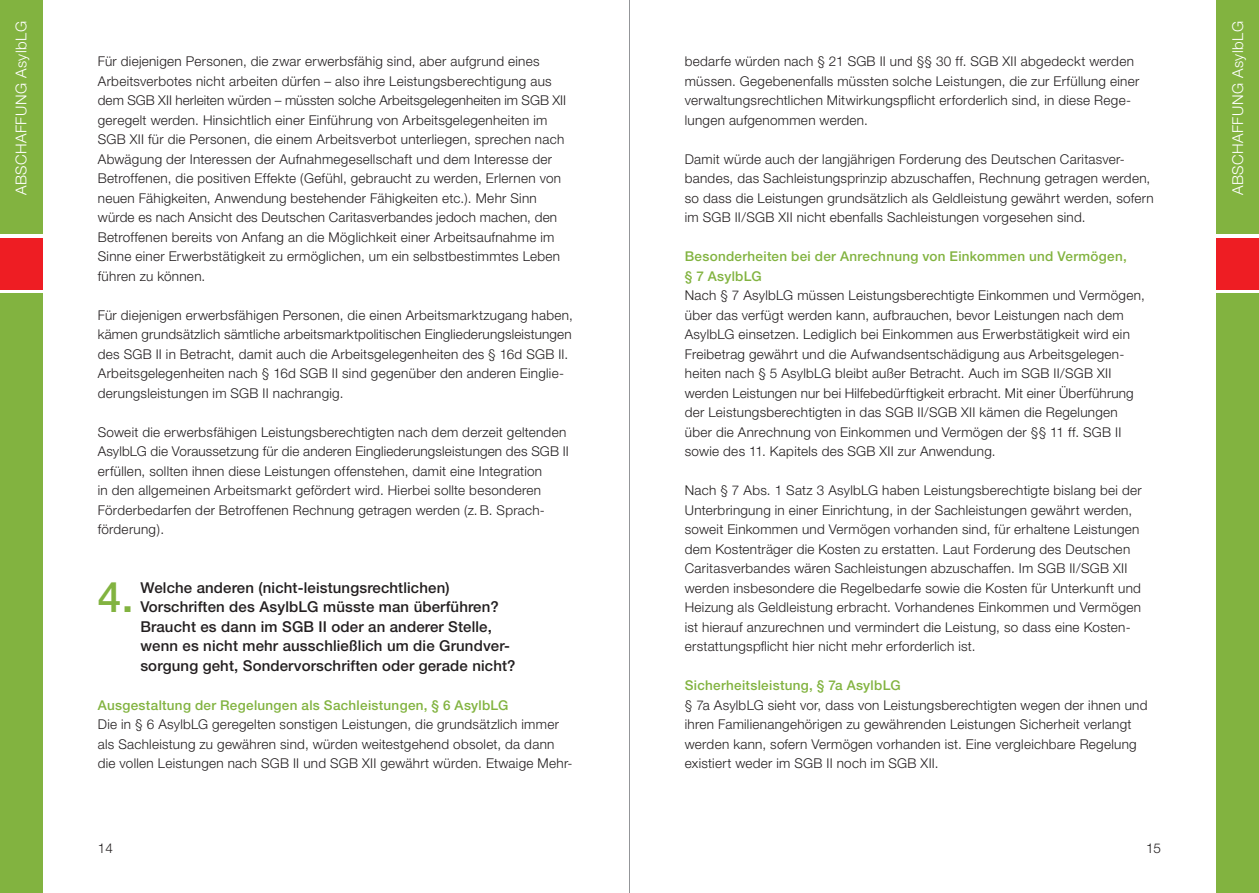
<style>
.page{position:relative;width:1259px;height:893px;background:#fff}
.page>*{position:absolute;margin:0;border:0;box-sizing:border-box;transform-origin:0 0}
.t1{font:500 42.3px "Helvetica Neue";color:#82b340}
.t2{font:500 15px/19.5px "Helvetica Neue";letter-spacing:.01em;color:#231f20}
.t3{font:300 15px "Helvetica Neue";letter-spacing:.03em;color:#fff}
.t4{font:300 13.5px/19.5px "Helvetica Neue";letter-spacing:.02em;color:#231f20}
.t5{font:500 13.5px/19.5px "Helvetica Neue";letter-spacing:.02em;color:#82b340}
</style>
<div class="page">
<div style="left:0;top:0;width:43px;height:234px;background:#82b340"></div>
<div style="left:0;top:293px;width:43px;height:600px;background:#82b340"></div>
<div style="left:0;top:238px;width:43px;height:51px;background:#ee1d23"></div>
<div style="left:1216px;top:0;width:43px;height:234px;background:#82b340"></div>
<div style="left:1216px;top:293px;width:43px;height:600px;background:#82b340"></div>
<div style="left:1216px;top:238px;width:43px;height:51px;background:#ee1d23"></div>
<hr style="left:629px;top:0;width:1px;height:893px;background:#939598">
<p class="t3" style="left:12px;top:195px;width:175px;rotate:-90deg">Abschaffung AsylbLG</p>
<p class="t4" style="left:98px;top:51px;width:470px">Für diejenigen Personen, die zwar erwerbsfähig sind, aber aufgrund eines Arbeitsverbotes nicht arbeiten dürfen – also ihre Leistungsberechtigung aus dem SGB XII herleiten würden – müssten solche Arbeitsgelegenheiten im SGB XII geregelt werden. H insichtlich einer Einführung von Arbeitsgelegenheiten im SGB XII für die Personen, die einem Arbeitsverbot unterliegen, sprechen nach Abwägung der Interessen der Aufnahmegesellschaft und dem Interesse der Betroffenen, die positiven Effekte (Gefühl, gebraucht zu werden, Erlernen von neuen Fähigkeiten, Anwendung bestehender Fähigkeiten etc.). Mehr Sinn würde es nach Ansicht des Deutschen Caritasverbandes jedoch machen, den Betroffenen bereits von Anfang an die Möglichkeit einer Arbeitsaufnahme im Sinne einer Erwerbstätigkeit zu ermöglichen, um ein selbstbestimmtes Leben führen zu können.</p>
<p class="t4" style="left:98px;top:305px;width:476px">Für diejenigen erwerbsfähigen Personen, die einen Arbeitsmarktzugang haben, kämen grundsätzlich sämtliche arbeitsmarktpolitischen Eingliederungsleistungen des SGB II in Betracht, damit auch die Arbeitsgelegenheiten des § 16d SGB II.<br>Arbeitsgelegenheiten nach § 16d SGB II sind gegenüber den anderen Einglie&shy;derungsleistungen im SGB II nachrangig.</p>
<p class="t4" style="left:98px;top:422px;width:472px">Soweit die erwerbsfähigen Leistungsberechtigten nach dem derzeit geltenden AsylbLG die Voraussetzung für die anderen Eingliederungsleistungen des SGB II erfüllen, sollten ihnen diese Leistungen offenstehen, damit eine Integration<br>in den allgemeinen Arbeitsmarkt gefördert wird. H ierbei sollte besonderen Förderbedarfen der Betroffenen Rechnung getragen werden (z.B. Sprach&shy;förderung).</p>
<h1 class="t1" style="left:98px;top:572px;width:37px">4.</h1>
<p class="t2" style="left:140px;top:578px;width:360px">Welche anderen (nicht-leistungsrechtlichen)<br>Vorschriften des AsylbLG müsste man überführen?<br>Braucht es dann im SGB</p>
<p class="t2" style="left:140px;top:617px;width:377px;text-indent:178px">II oder an anderer Stelle, wenn es nicht mehr ausschließlich um die Grundver&shy;sorgung geht, Sondervorschriften oder gerade nicht?</p>
<p class="t5" style="left:98px;top:695px;width:402px">Ausgestaltung der Regelungen als Sachleistungen, § 6 AsylbLG</p>
<p class="t4" style="left:98px;top:714px;width:476px">Die in § 6 AsylbLG geregelten sonstigen Leistungen, die grundsätzlich immer als Sachleistung zu gewähren sind, würden weitestgehend obsolet, da dann die vollen Leistungen nach SGB II und SGB XII gewährt würden. Etwaige Mehr-</p>
<p class="t4" style="left:685px;top:51px;width:456px">bedarfe würden nach § 21 SGB II und §§ 30 ff. SGB XII abgedeckt werden müssen. Gegebenenfalls müssten solche Leistungen, die zur Erfüllung einer verwaltungsrechtlichen Mitwirkungspflicht erforderlich sind, in diese Rege&shy;lungen aufgenommen werden.</p>
<p class="t4" style="left:685px;top:149px;width:470px">Damit würde auch der langjährigen Forderung des Deutschen Caritasver&shy;bandes, das Sachleistungsprinzip abzuschaffen, Rechnung getragen werden, so dass die Leistungen grundsätzlich als Geldleistung gewährt werden, sofern im SGB II/SGB XII nicht ebenfalls Sachleistungen vorgesehen sind.</p>
<p class="t5" style="left:685px;top:247px;width:443px">Besonderheiten bei der Anrechnung von Einkommen und Vermögen, § 7 AsylbLG</p>
<p class="t4" style="left:685px;top:285px;width:461px">Nach § 7 AsylbLG müssen Leistungsberechtigte Einkommen und Vermögen, über das verfügt werden kann, aufbrauchen, bevor Leistungen nach dem AsylbLG einsetzen. Lediglich bei Einkommen aus Erwerbstätigkeit wird ein Freibetrag gewährt und die Aufwandsentschädigung aus Arbeitsgelegen&shy;heiten nach § 5 AsylbLG bleibt außer Betracht. Auch im SGB II/SGB XII werden Leistungen nur bei H ilfebedürftigkeit erbracht. Mit einer Überführung der Leistungsberechtigten in das SGB II/SGB XII kämen die Regelungen über die Anrechnung von Einkommen und Vermögen der §§ 11 ff. SGB II sowie des 11. Kapitels des SGB XII zur Anwendung.</p>
<p class="t4" style="left:685px;top:480px;width:458px">Nach § 7 Abs. 1 Satz 3 AsylbLG haben Leistungsberechtigte bislang bei der U nterbringung in einer Einrichtung, in der Sachleistungen gewährt werden, soweit Einkommen und Vermögen vorhanden sind, für erhaltene Leistungen dem Kostenträger die Kosten zu erstatten. Laut Forderung des Deutschen Caritasverbandes wären Sachleistungen abzuschaffen. Im SGB II/SGB XII werden insbesondere die Regelbedarfe sowie die Kosten für U nterkunft und Heizung als Geldleistung erbracht. Vorhandenes Einkommen und Vermögen ist hierauf anzurechnen und vermindert die Leistung, so dass eine Kosten&shy;erstattungspflicht hier nicht mehr erforderlich ist.</p>
<p class="t5" style="left:685px;top:675px;width:207px">Sicherheitsleistung, § 7a AsylbLG</p>
<p class="t4" style="left:685px;top:695px;width:464px">§ 7a AsylbLG sieht vor, dass von Leistungsberechtigten wegen der ihnen und ihren Familienangehörigen zu gewährenden Leistungen Sicherheit verlangt werden kann, sofern Vermögen vorhanden ist. Eine vergleichbare Regelung existiert weder im SGB II noch im SGB XII.</p>
<p class="t4" style="left:98px;top:838px;width:17px">14</p>
<p class="t4" style="left:1146px;top:838px;width:17px">15</p>
<p class="t3" style="left:1228px;top:195px;width:175px;rotate:-90deg">Abschaffung AsylbLG</p>
</div>
